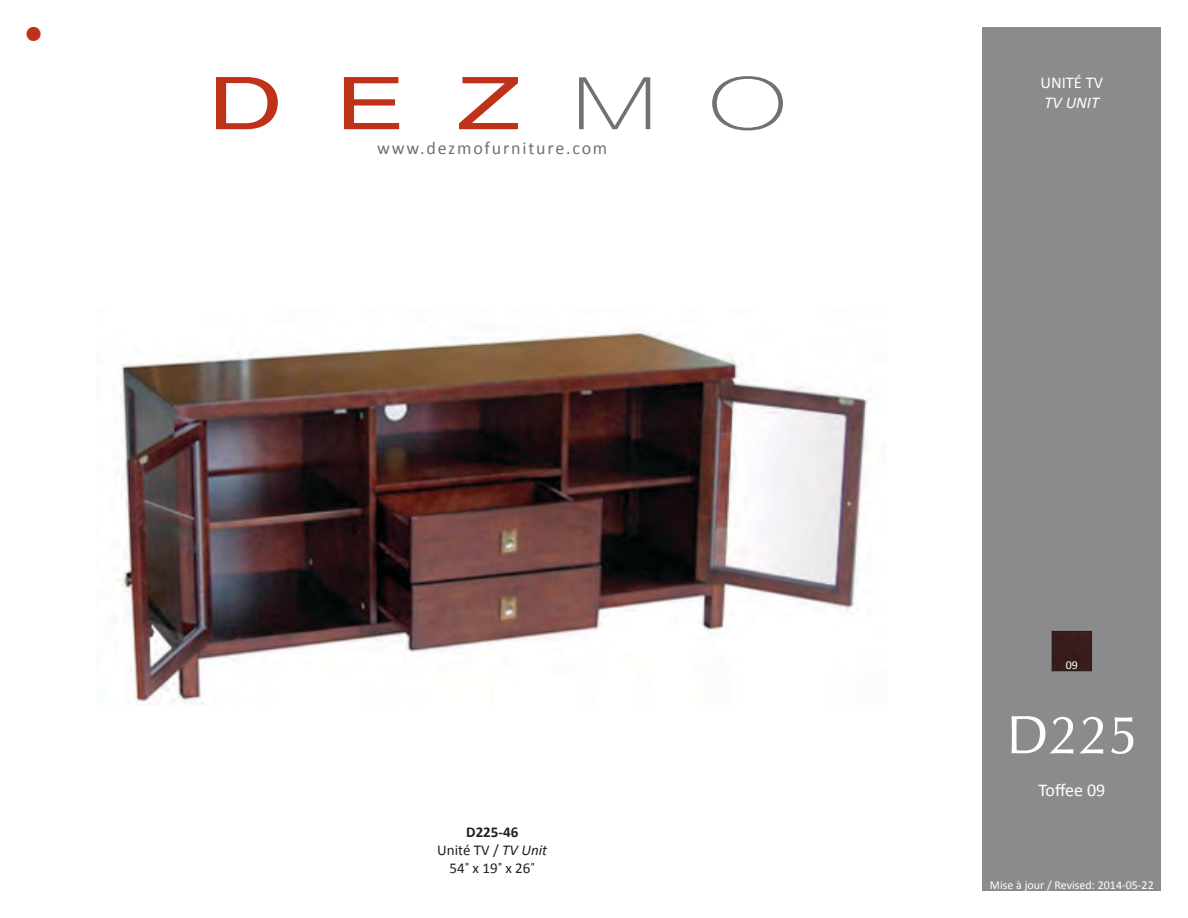
<style>
.page{position:relative;width:1188px;height:918px;background:#fff}
.page>*{position:absolute;margin:0;border:0;box-sizing:border-box;transform-origin:0 0}
.t1{font:54px "CG Omega";color:#fff}
.Régulier_centré_-_ex{font:45px "Calibri";color:#c0311a}
.t2{font:18px "Calibri";letter-spacing:.1em;color:#717074}
.t3{font:18px "Calibri";color:#fff}
.t4{font:16.5px "Calibri";color:#fff}
.t5{font:italic 16.5px "Calibri";color:#fff}
.t6{font:15px "Calibri";color:#231f20}
.t7{font:700 15px "Calibri";color:#231f20}
.Régulier_centré_-_ex-2{font:12px "Calibri";color:#fff}
.s1{font-style:italic}
.s2{font-family:"Eras ITC";font-weight:500}
</style>
<div class="page">
<div style="left:983px;top:27px;width:178px;height:864px;background:#8b8b8e"></div>
<svg style="left:216px;top:77px;width:62px;height:52px"></svg>
<svg style="left:344px;top:77px;width:55px;height:52px"></svg>
<svg style="left:459px;top:77px;width:59px;height:52px"></svg>
<svg style="left:579px;top:77px;width:71px;height:52px"></svg>
<svg style="left:712px;top:76px;width:71px;height:54px"></svg>
<div style="left:1052px;top:631px;width:40px;height:40px;border:1px solid #231f20"></div>
<img style="left:117px;top:327px;width:751px;height:378px">
<p class="Régulier_centré_-_ex" style="left:23px;top:5px;width:24px">•</p>
<h3 class="t2" style="left:377px;top:137px;width:232px">www.dezmofurniture.com</h3>
<p class="t7" style="left:466px;top:823px;width:54px">D225-46</p>
<p class="t6" style="left:437px;top:841px;width:112px">Unité TV / <span class="s1">TV Unit</span></p>
<p class="t6" style="left:450px;top:859px;width:87px">54<span class="s2">"</span> x 19<span class="s2">"</span> x 26<span class="s2">"</span></p>
<p class="t4" style="left:1041px;top:73px;width:64px">UNITÉ TV</p>
<p class="t5" style="left:1045px;top:92px;width:56px">TV UNIT</p>
<p class="Régulier_centré_-_ex-2" style="left:1066px;top:657px;width:14px">09</p>
<p class="t1" style="left:1006px;top:703px;width:133px">D225</p>
<p class="t3" style="left:1038px;top:779px;width:68px">Toffee 09</p>
<p class="Régulier_centré_-_ex-2" style="left:990px;top:877px;width:165px">Mise à jour / Revised: 2014-05-22</p>
</div>
